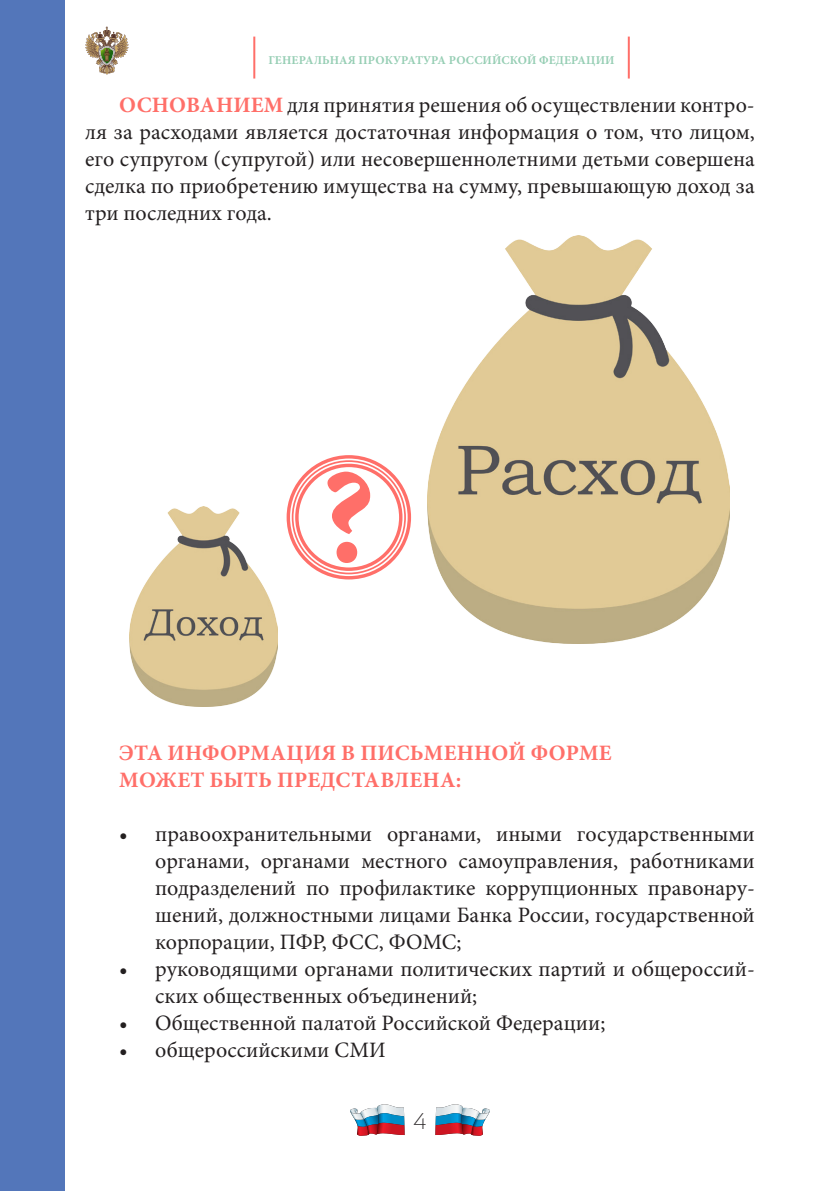
<style>
.page{position:relative;width:840px;height:1191px;background:#fff}
.page>*{position:absolute;margin:0;border:0;box-sizing:border-box;transform-origin:0 0}
.t1{font:100 24px "PF Bague Sans Pro";color:#231f20}
.t2{font:22px/27px "Minion Pro";color:#231f20;text-align:justify}
.t3{font:700 22px/27px "Minion Pro";letter-spacing:.01em;color:#ff6f69}
.t4{font:700 12px "Minion Pro";letter-spacing:.01em;color:#96ceb4}
.s1{font-weight:700;color:#ff6f69}
</style>
<div class="page">
<hr style="left:253px;top:37px;width:2px;height:42px;background:#ff6f69">
<hr style="left:627px;top:37px;width:2px;height:42px;background:#ff6f69">
<svg style="left:85px;top:27px;width:43px;height:47px"></svg>
<svg style="left:435px;top:1104px;width:55px;height:32px"></svg>
<svg style="left:350px;top:1104px;width:54px;height:32px"></svg>
<div style="left:0;top:0;width:65px;height:1191px;background:#5376ba"></div>
<img style="left:427px;top:235px;width:302px;height:409px">
<img style="left:129px;top:506px;width:148px;height:200px">
<svg style="left:327px;top:471px;width:43px;height:92px"></svg>
<div style="left:286px;top:455px;width:125px;height:124px;border:3px solid #ff6f69;border-radius:50%"></div>
<div style="left:291px;top:460px;width:114px;height:114px;border:2px solid #ff6f69;border-radius:50%"></div>
<div style="left:295px;top:464px;width:107px;height:107px;border:3px solid #ff6f69;border-radius:50%"></div>
<p class="t4" style="left:268px;top:52px;width:347px">ГЕНЕРАЛЬНАЯ ПРОКУРАТУРА РОССИЙСКОЙ ФЕДЕРАЦИИ</p>
<p class="t2" style="left:85px;top:92px;width:670px;text-indent:34px"><span class="s1">ОСНОВАНИЕМ</span> для принятия решения об осуществлении контро&shy;ля за расходами является достаточная информация о том, что лицом, его супругом (супругой) или несовершеннолетними детьми совершена сделка по приобретению имущества на сумму, превышающую доход за три последних года.</p>
<p class="t3" style="left:119px;top:739px;width:493px">ЭТА ИНФОРМАЦИЯ В ПИСЬМЕННОЙ ФОРМЕ<br>МОЖЕТ БЫТЬ ПРЕДСТАВЛЕНА:</p>
<p class="t2" style="left:155px;top:821px;width:600px;text-indent:-36px">• правоохранительными органами, иными государственными органами, органами местного самоуправления, работниками подразделений по профилактике коррупционных правонару&shy;шений, должностными лицами Банка России, государственной корпорации, ПФР, ФСС, ФОМС;</p>
<p class="t2" style="left:155px;top:956px;width:600px;text-indent:-36px">• руководящими органами политических партий и общероссий&shy;ских общественных объединений;</p>
<p class="t2" style="left:119px;top:1010px;width:487px">• Общественной палатой Российской Федерации;</p>
<p class="t2" style="left:119px;top:1037px;width:268px">• общероссийскими СМИ</p>
<p class="t1" style="left:413px;top:1107px;width:14px">4</p>
</div>
